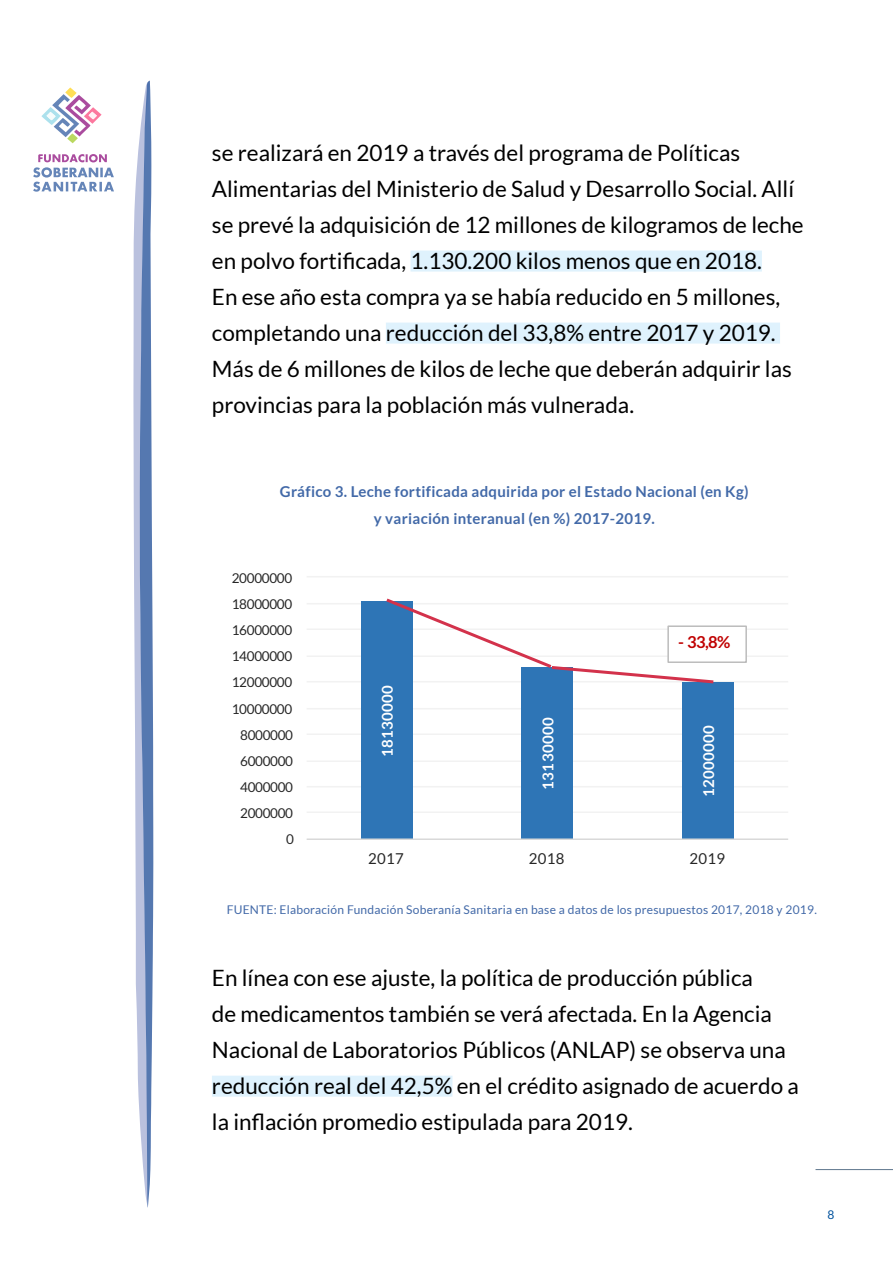
<style>
.page{position:relative;width:893px;height:1263px;background:#fff}
.page>*{position:absolute;margin:0;border:0;box-sizing:border-box;transform-origin:0 0}
.t1{font:22.5px/36px "Lato";color:#000}
.t2{font:700 16.5px "Lato";color:#c00000}
.t3{font:700 15px/27px "Lato";letter-spacing:.02em;color:#4269a8;text-align:center}
.t4{font:700 15px "Lato";letter-spacing:.02em;color:#fff}
.t5{font:15px "Lato";letter-spacing:.02em;color:#262626}
.t6{font:13.5px "Lato";letter-spacing:-.025em;color:#262626}
.t7{font:12px "Lato";letter-spacing:.02em;color:#4269a8}
.t8{font:12px "Lato";color:#00529d}
</style>
<div class="page">
<svg style="left:33px;top:154px;width:81px;height:38px"></svg>
<svg style="left:41px;top:87px;width:61px;height:56px"></svg>
<svg style="left:133px;top:81px;width:20px;height:1126px"></svg>
<div style="left:410px;top:251px;width:352px;height:21px;background:#dff2fd"></div>
<div style="left:386px;top:323px;width:394px;height:21px;background:#dff2fd"></div>
<div style="left:212px;top:1076px;width:240px;height:21px;background:#dff2fd"></div>
<hr style="left:815px;top:1169px;width:78px;height:1px;background:#5f778e">
<hr style="left:307px;top:811px;width:481px;height:2px;background:#f2f2f2">
<hr style="left:307px;top:786px;width:481px;height:1px;background:#f2f2f2">
<hr style="left:307px;top:760px;width:481px;height:2px;background:#f2f2f2">
<hr style="left:307px;top:733px;width:481px;height:2px;background:#f2f2f2">
<hr style="left:307px;top:708px;width:481px;height:1px;background:#f2f2f2">
<hr style="left:307px;top:681px;width:481px;height:1px;background:#f2f2f2">
<hr style="left:307px;top:655px;width:481px;height:2px;background:#f2f2f2">
<hr style="left:307px;top:628px;width:481px;height:2px;background:#f2f2f2">
<hr style="left:307px;top:603px;width:481px;height:1px;background:#f2f2f2">
<hr style="left:307px;top:576px;width:481px;height:1px;background:#f2f2f2">
<div style="left:361px;top:601px;width:51px;height:237px;background:#2e75b6"></div>
<div style="left:522px;top:667px;width:51px;height:171px;background:#2e75b6"></div>
<div style="left:682px;top:682px;width:51px;height:156px;background:#2e75b6"></div>
<hr style="left:307px;top:838px;width:481px;height:2px;background:#d9d9d9">
<svg style="left:386px;top:598px;width:328px;height:87px"></svg>
<div style="left:668px;top:626px;width:78px;height:36px;background:#fff"></div>
<div style="left:667px;top:625px;width:80px;height:38px;border:2px solid #bcbcbc"></div>
<p class="t1" style="left:212px;top:134px;width:593px">se realizará en 2019 a través del programa de Políticas Alimentarias del Ministerio de Salud y Desarrollo Social. Allí se prevé la adquisición de 12 millones de kilogramos de leche en polvo fortificada, 1.130.200 kilos menos que en 2018.<br>En ese año esta compra ya se había reducido en 5 millones, completando una reducción del 33,8% entre 2017 y 2019.<br>Más de 6 millones de kilos de leche que deberán adquirir las provincias para la población más vulnerada.</p>
<p class="t3" style="left:280px;top:477px;width:470px">Gráfico 3. Leche fortificada adquirida por el Estado Nacional (en Kg) y variación interanual (en %) 2017-2019.</p>
<p class="t6" style="left:232px;top:570px;width:62px">20000000</p>
<p class="t6" style="left:232px;top:596px;width:62px">18000000</p>
<p class="t6" style="left:232px;top:623px;width:62px">16000000</p>
<p class="t6" style="left:232px;top:649px;width:62px">14000000</p>
<p class="t6" style="left:232px;top:675px;width:62px">12000000</p>
<p class="t6" style="left:232px;top:701px;width:62px">10000000</p>
<p class="t6" style="left:240px;top:727px;width:54px">8000000</p>
<p class="t6" style="left:240px;top:753px;width:54px">6000000</p>
<p class="t6" style="left:240px;top:780px;width:54px">4000000</p>
<p class="t6" style="left:240px;top:806px;width:54px">2000000</p>
<p class="t6" style="left:286px;top:832px;width:9px">0</p>
<p class="t4" style="left:379px;top:757px;width:73px;rotate:-90deg">18130000</p>
<p class="t2" style="left:678px;top:632px;width:54px">- 33,8%</p>
<p class="t4" style="left:539px;top:789px;width:73px;rotate:-90deg">13130000</p>
<p class="t4" style="left:700px;top:797px;width:73px;rotate:-90deg">12000000</p>
<p class="t5" style="left:368px;top:850px;width:37px">2017</p>
<p class="t5" style="left:529px;top:850px;width:37px">2018</p>
<p class="t5" style="left:689px;top:850px;width:37px">2019</p>
<p class="t7" style="left:227px;top:903px;width:592px">FUENTE: Elaboración Fundación Soberanía Sanitaria en base a datos de los presupuestos 2017, 2018 y 2019.</p>
<p class="t1" style="left:212px;top:959px;width:588px">En línea con ese ajuste, la política de producción pública<br>de medicamentos también se verá afectada. En la Agencia Nacional de Laboratorios Públicos (ANLAP) se observa una reducción real del 42,5% en el crédito asignado de acuerdo a la inflación promedio estipulada para 2019.</p>
<p class="t8" style="left:827px;top:1207px;width:8px">8</p>
</div>
